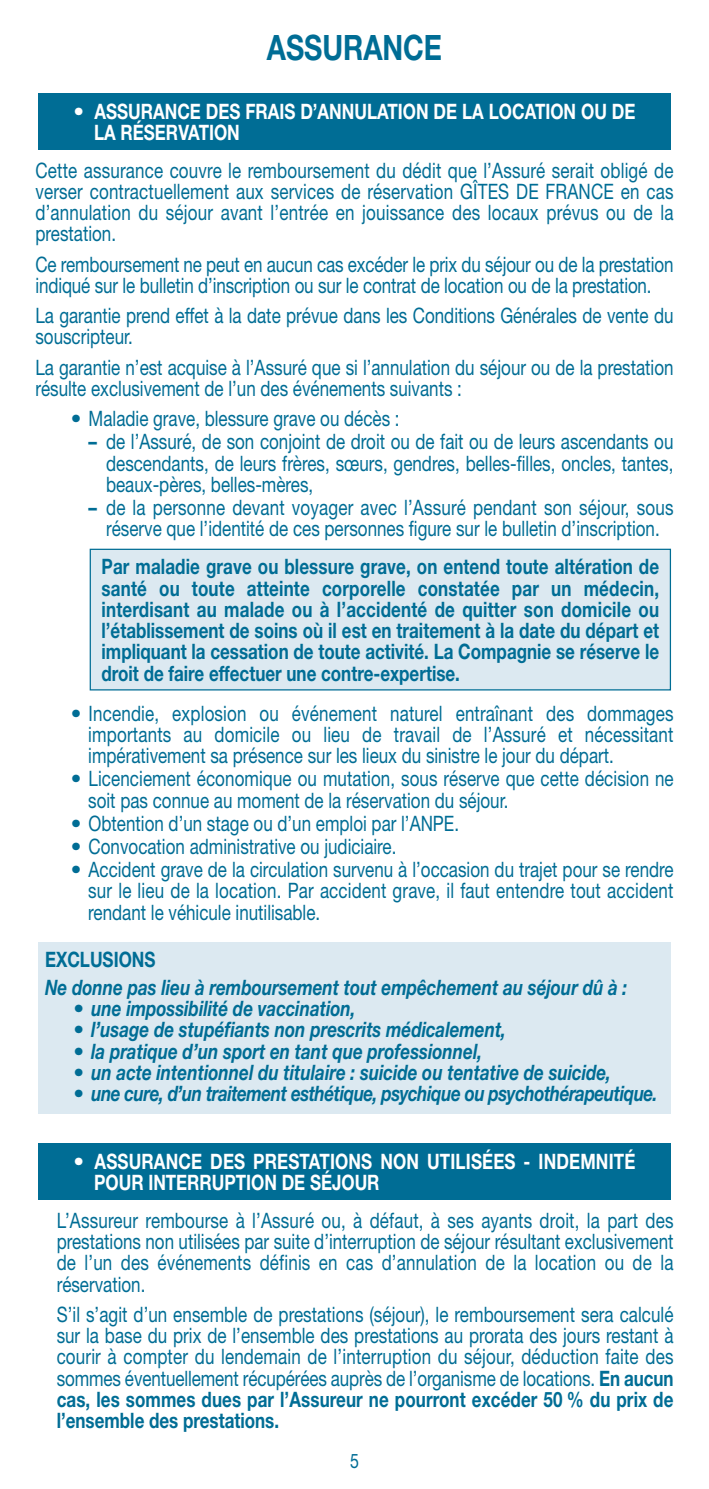
<style>
.page{position:relative;width:709px;height:1489px;background:#fff}
.page>*{position:absolute;margin:0;border:0;box-sizing:border-box;transform-origin:0 0}
.t1{font:700 35px "Helvetica Neue";color:#006d95;scale:.8 1}
.t2{font:21.25px/21.2px "Helvetica Neue";color:#006d95;text-align:justify;scale:.8 1}
.t3{font:700 21.25px/21.2px "Helvetica Neue";color:#006d95;text-align:justify;scale:.8 1}
.t4{font:italic 700 21.25px "Helvetica Neue";color:#006d95}
.t5{font:700 21.25px/21.2px "Helvetica Neue";color:#fff}
.t6{font:italic 700 21.25px "Helvetica Neue";letter-spacing:-.025em;color:#006d95}
.t7{font:italic 700 21.25px "Helvetica Neue";color:#006d95;scale:.8 1}
.t8{font:20px "Helvetica Neue";color:#006d95;scale:.8 1}
.s1{font-weight:700}
</style>
<div class="page">
<div style="left:38px;top:1143px;width:632px;height:56px;background:#006d95"></div>
<div style="left:38px;top:942px;width:632px;height:172px;background:#dce9f1"></div>
<div style="left:91px;top:550px;width:578px;height:139px;background:#dce9f1"></div>
<div style="left:90px;top:548px;width:581px;height:142px;border:1px solid #006d95"></div>
<div style="left:38px;top:93px;width:632px;height:57px;background:#006d95"></div>
<h1 class="t1" style="left:267px;top:35px;width:220px">ASSURANCE</h1>
<p class="t5" style="left:94px;top:103px;width:543px;text-indent:-21px">• ASSURANCE DES FRAIS D’ANNULATION DE LA LOCATION OU DE<br>LA RÉSERVATION</p>
<p class="t2" style="left:35px;top:161px;width:799px">Cette assurance couvre le remboursement du dédit que l’Assuré serait obligé de verser contractuellement aux services de réservation GÎTES DE FRANCE en cas d’annulation du séjour avant l’entrée en jouissance des locaux prévus ou de la prestation.</p>
<p class="t2" style="left:35px;top:255px;width:799px">Ce remboursement ne peut en aucun cas excéder le prix du séjour ou de la prestation indiqué sur le bulletin d’inscription ou sur le contrat de location ou de la prestation.</p>
<p class="t2" style="left:35px;top:307px;width:799px">La garantie prend effet à la date prévue dans les Conditions Générales de vente du souscripteur.</p>
<p class="t2" style="left:35px;top:358px;width:799px">La garantie n’est acquise à l’Assuré que si l’annulation du séjour ou de la prestation résulte exclusivement de l’un des événements suivants :</p>
<p class="t2" style="left:71px;top:410px;width:412px"><span class="s1">•</span> Maladie grave, blessure grave ou décès :</p>
<p class="t2" style="left:106px;top:433px;width:710px;text-indent:-17px"><span class="s1">–</span> de l’Assuré, de son conjoint de droit ou de fait ou de leurs ascendants ou descendants, de leurs frères, sœurs, gendres, belles-filles, oncles, tantes, beaux-pères, belles-mères,</p>
<p class="t2" style="left:89px;top:499px;width:732px;text-align:center"><span class="s1">–</span> de la personne devant voyager avec l’Assuré pendant son séjour, sous réserve que l’identité de ces personnes figure sur le bulletin d’inscription.</p>
<p class="t3" style="left:102px;top:558px;width:698px">Par maladie grave ou blessure grave, on entend toute altération de santé ou toute atteinte corporelle constatée par un médecin, interdisant au malade ou à l’accidenté de quitter son domicile ou l’établissement de soins où il est en traitement à la date du départ et impliquant la cessation de toute activité. La Compagnie se réserve le droit de faire effectuer une contre-expertise.</p>
<p class="t2" style="left:88px;top:704px;width:733px;text-indent:-17px"><span class="s1">•</span> Incendie, explosion ou événement naturel entraînant des dommages importants au domicile ou lieu de travail de l’Assuré et nécessitant impérativement sa présence sur les lieux du sinistre le jour du départ.</p>
<p class="t2" style="left:88px;top:770px;width:733px;text-indent:-17px"><span class="s1">•</span> Licenciement économique ou mutation, sous réserve que cette décision ne soit pas connue au moment de la réservation du séjour.</p>
<p class="t2" style="left:71px;top:814px;width:486px"><span class="s1">•</span> Obtention d’un stage ou d’un emploi par l’ANPE.</p>
<p class="t2" style="left:71px;top:837px;width:408px"><span class="s1">•</span> Convocation administrative ou judiciaire.</p>
<p class="t2" style="left:88px;top:861px;width:733px;text-indent:-17px"><span class="s1">•</span> Accident grave de la circulation survenu à l’occasion du trajet pour se rendre sur le lieu de la location. Par accident grave, il faut entendre tout accident rendant le véhicule inutilisable.</p>
<p class="t3" style="left:45px;top:950px;width:140px">EXCLUSIONS</p>
<p class="t7" style="left:45px;top:979px;width:729px">Ne donne pas lieu à remboursement tout empêchement au séjour dû à :</p>
<p class="t4" style="left:73px;top:1000px;width:284px">• une impossibilité de vaccination,</p>
<p class="t4" style="left:73px;top:1022px;width:434px">• l’usage de stupéfiants non prescrits médicalement,</p>
<p class="t4" style="left:73px;top:1043px;width:410px">• la pratique d’un sport en tant que professionnel,</p>
<p class="t4" style="left:73px;top:1064px;width:539px">• un acte intentionnel du titulaire : suicide ou tentative de suicide,</p>
<p class="t6" style="left:73px;top:1085px;width:586px">• une cure, d’un traitement esthétique, psychique ou psychothérapeutique.</p>
<p class="t5" style="left:94px;top:1152px;width:543px;text-indent:-21px">• ASSURANCE DES PRESTATIONS NON UTILISÉES - INDEMNITÉ<br>POUR INTERRUPTION DE SÉJOUR</p>
<p class="t2" style="left:57px;top:1211px;width:772px">L’Assureur rembourse à l’Assuré ou, à défaut, à ses ayants droit, la part des prestations non utilisées par suite d’interruption de séjour résultant exclusivement de l’un des événements définis en cas d’annulation de la location ou de la réservation.</p>
<p class="t2" style="left:57px;top:1305px;width:772px">S’il s’agit d’un ensemble de prestations (séjour), le remboursement sera calculé sur la base du prix de l’ensemble des prestations au prorata des jours restant à courir à compter du lendemain de l’interruption du séjour, déduction faite des sommes éventuellement récupérées auprès de l’organisme de locations. <span class="s1">En aucun cas, les sommes dues par l’Assureur ne pourront excéder 50 % du prix de l’ensemble des prestations.</span></p>
<p class="t8" style="left:350px;top:1453px;width:13px">5</p>
</div>
